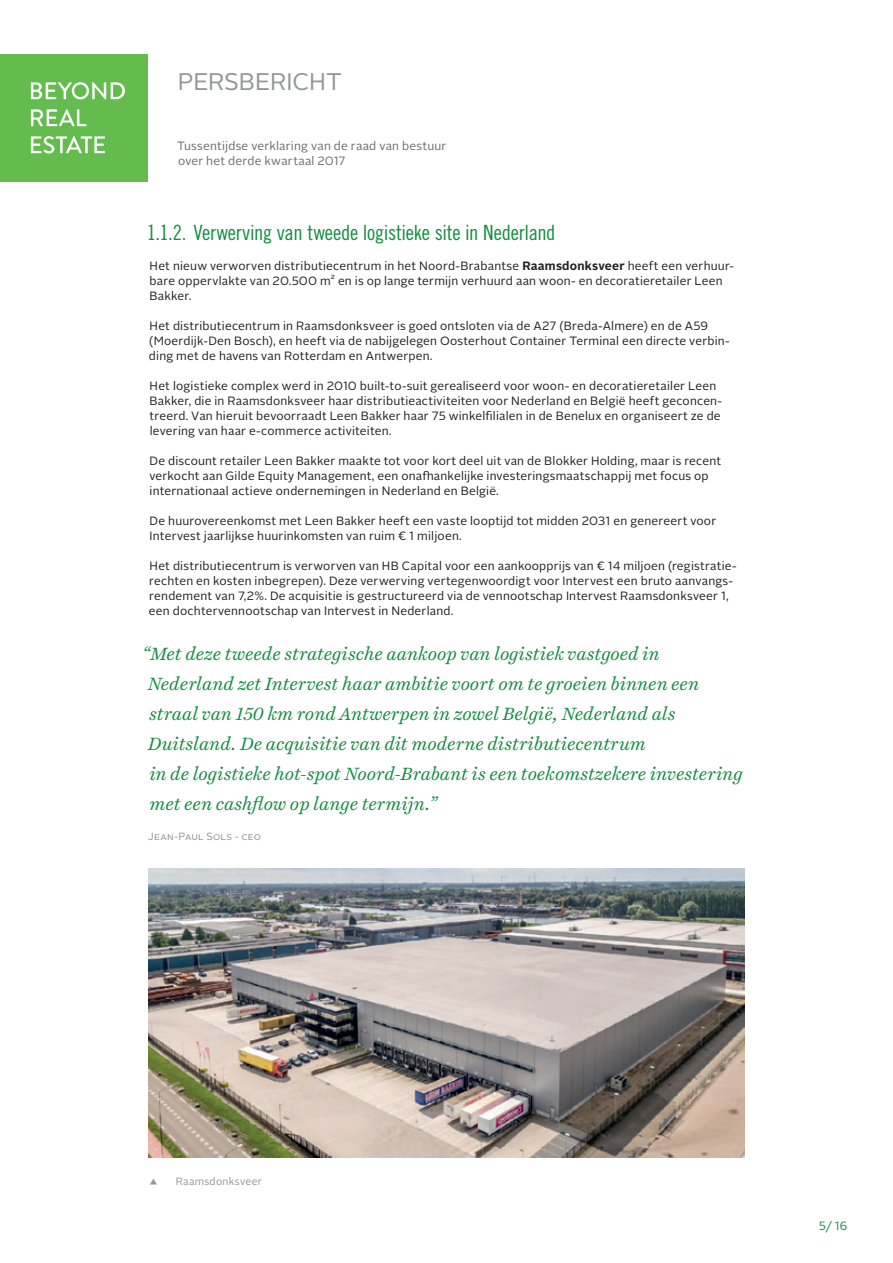
<style>
.page{position:relative;width:893px;height:1263px;background:#fff}
.page>*{position:absolute;margin:0;border:0;box-sizing:border-box;transform-origin:0 0}
.t1{font:24px "Alright Sans";letter-spacing:-.01em;color:#939598}
.t2{font:21px "Trade Gothic LT Std Cn 18";letter-spacing:-.015em;color:#148d41}
.t3{font:italic 18px/30px "Harriet Text";color:#148d41}
.t4{font:12px/15px "Alright Sans";letter-spacing:.015em;color:#231f20}
.t5{font:12px/15px "Alright Sans";letter-spacing:.02em;color:#6c6d70}
.t6{font:12px "Alright Sans";color:#148d41}
.t7{font:10.5px "Alright Sans";letter-spacing:.02em;color:#939598}
.s1{font-weight:700}
</style>
<div class="page">
<div style="left:0;top:54px;width:148px;height:128px;background:#64bc4e"></div>
<svg style="left:31px;top:136px;width:74px;height:17px"></svg>
<svg style="left:31px;top:109px;width:55px;height:17px"></svg>
<svg style="left:31px;top:82px;width:94px;height:17px"></svg>
<img style="left:149px;top:869px;width:595px;height:289px">
<h1 class="t1" style="left:178px;top:65px;width:165px">PERSBERICHT</h1>
<p class="t5" style="left:177px;top:139px;width:271px">Tussentijdse verklaring van de raad van bestuur over het derde kwartaal 2017</p>
<h2 class="t2" style="left:147px;top:220px;width:410px">1.1.2. Verwerving van tweede logistieke site in Nederland</h2>
<p class="t4" style="left:150px;top:259px;width:586px">Het nieuw verworven distributiecentrum in het Noord-Brabantse <span class="s1">Raamsdonksveer</span> heeft een verhuur&shy;bare oppervlakte van 20.500 m² en is op lange termijn verhuurd aan woon- en decoratieretailer Leen<br>Bakker.</p>
<p class="t4" style="left:149px;top:319px;width:582px">Het distributiecentrum in Raamsdonksveer is goed ontsloten via de A27 (Breda-Almere) en de A59 (Moerdijk-Den Bosch), en heeft via de nabijgelegen Oosterhout Container Terminal een directe verbin&shy;ding met de havens van Rotterdam en Antwerpen.</p>
<p class="t4" style="left:150px;top:379px;width:574px">Het logistieke complex werd in 2010 built-to-suit gerealiseerd voor woon- en decoratieretailer Leen Bakker, die in Raamsdonksveer haar distributieactiviteiten voor Nederland en België heeft geconcen&shy;treerd. Van hieruit bevoorraadt Leen Bakker haar 75 winkelfilialen in de Benelux en organiseert ze de levering van haar e-commerce activiteiten.</p>
<p class="t4" style="left:149px;top:454px;width:573px">De discount retailer Leen Bakker maakte tot voor kort deel uit van de Blokker Holding, maar is recent verkocht aan Gilde Equity Management, een onafhankelijke investeringsmaatschappij met focus op internationaal actieve ondernemingen in Nederland en België.</p>
<p class="t4" style="left:150px;top:514px;width:568px">De huurovereenkomst met Leen Bakker heeft een vaste looptijd tot midden 2031 en genereert voor<br>Intervest jaarlijkse huurinkomsten van ruim € 1 miljoen.</p>
<p class="t4" style="left:149px;top:559px;width:589px">Het distributiecentrum is verworven van HB Capital voor een aankoopprijs van € 14 miljoen (registratie&shy;rechten en kosten inbegrepen). Deze verwerving vertegenwoordigt voor Intervest een bruto aanvangs&shy;rendement van 7,2%. De acquisitie is gestructureerd via de vennootschap Intervest Raamsdonksveer 1, een dochtervennootschap van Intervest in Nederland.</p>
<p class="t3" style="left:148px;top:639px;width:596px;text-indent:-6px">“Met deze tweede strategische aankoop van logistiek vastgoed in Nederland zet Intervest haar ambitie voort om te groeien binnen een straal van 150 km rond Antwerpen in zowel België, Nederland als Duitsland. De acquisitie van dit moderne distributiecentrum<br>in de logistieke hot-spot Noord-Brabant is een toekomstzekere investering met een cashflow op lange termijn.”</p>
<p class="t7" style="left:148px;top:829px;width:114px">Jean-Paul Sols - ceo</p>
<p class="t7" style="left:149px;top:1174px;width:115px">▲ Raamsdonksveer</p>
<p class="t6" style="left:819px;top:1218px;width:30px">5/ 16</p>
</div>
